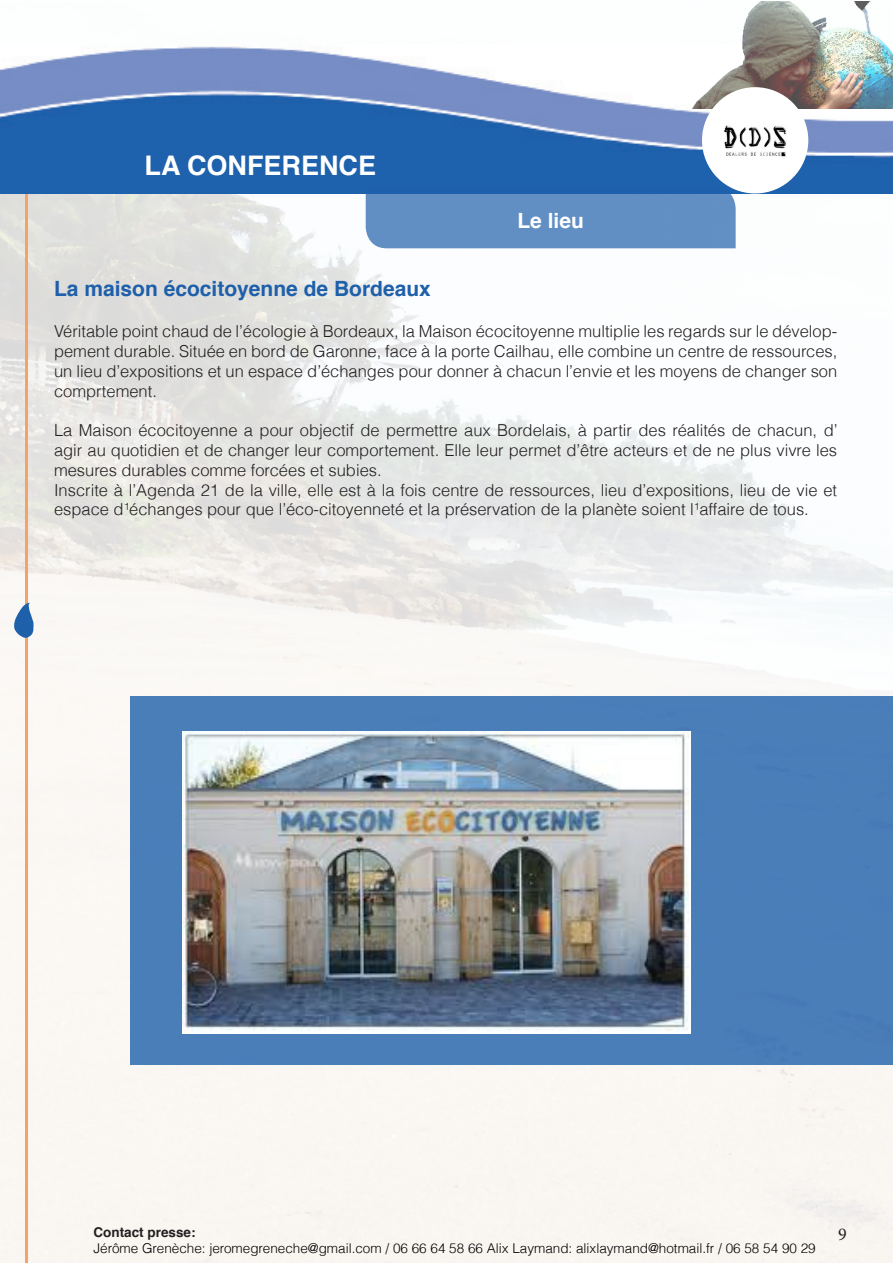
<style>
.page{position:relative;width:893px;height:1263px;background:#fff}
.page>*{position:absolute;margin:0;border:0;box-sizing:border-box;transform-origin:0 0}
.t1{font:700 27px "Helvetica";color:#fff}
.t2{font:700 21px "Helvetica";color:#1f60ab}
.t3{font:700 21px "Helvetica";color:#fff}
.t4{font:18px "Minion Pro";color:#231f20}
.t5{font:300 16.5px/19.8px "Helvetica";color:#231f20;text-align:justify}
.t6{font:300 13.5px "Helvetica";color:#000}
.t7{font:700 13.5px "Helvetica";color:#231f20}
</style>
<div class="page">
<img style="left:0;top:193px;width:892px;height:1070px">
<hr style="left:25px;top:85px;width:2px;height:1178px;background:#f8a065">
<div style="left:130px;top:696px;width:762px;height:369px;background:#4a7eb9"></div>
<img style="left:0;top:46px;width:892px;height:147px">
<svg style="left:14px;top:603px;width:20px;height:35px"></svg>
<svg style="left:366px;top:187px;width:370px;height:61px;background:#5a8ac1"></svg>
<img style="left:182px;top:731px;width:508px;height:302px">
<img style="left:684px;top:1px;width:208px;height:107px">
<div style="left:702px;top:87px;width:106px;height:106px;background:#fff;border-radius:50%"></div>
<img style="left:724px;top:125px;width:63px;height:32px">
<h1 class="t1" style="left:145px;top:154px;width:233px">LA CONFERENCE</h1>
<p class="t3" style="left:517px;top:211px;width:68px">Le lieu</p>
<p class="t2" style="left:54px;top:280px;width:378px">La maison écocitoyenne de Bordeaux</p>
<p class="t5" style="left:54px;top:323px;width:785px">Véritable point chaud de l’écologie à Bordeaux, la Maison écocitoyenne multiplie les regards sur le dévelop&shy;pement durable. Située en bord de Garonne, face à la porte Cailhau, elle combine un centre de ressources, un lieu d’expositions et un espace d’échanges pour donner à chacun l’envie et les moyens de changer son comprtement.</p>
<p class="t5" style="left:54px;top:422px;width:785px;text-align:left">La Maison écocitoyenne a pour objectif de permettre aux Bordelais, à partir des réalités de chacun, d’ agir au quotidien et de changer leur comportement. Elle leur permet d’être acteurs et de ne plus vivre les mesures durables comme forcées et subies.<br>Inscrite à l’Agenda 21 de la ville, elle est à la fois centre de ressources, lieu d’expositions, lieu de vie et espace d¹échanges pour que l’éco-citoyenneté et la préservation de la planète soient l¹affaire de tous.</p>
<p class="t7" style="left:94px;top:1226px;width:104px">Contact presse:</p>
<p class="t6" style="left:94px;top:1243px;width:724px">Jérôme Grenèche: jeromegreneche@gmail.com / 06 66 64 58 66 Alix Laymand: alixlaymand@hotmail.fr / 06 58 54 90 29</p>
<p class="t4" style="left:838px;top:1222px;width:10px">9</p>
</div>
